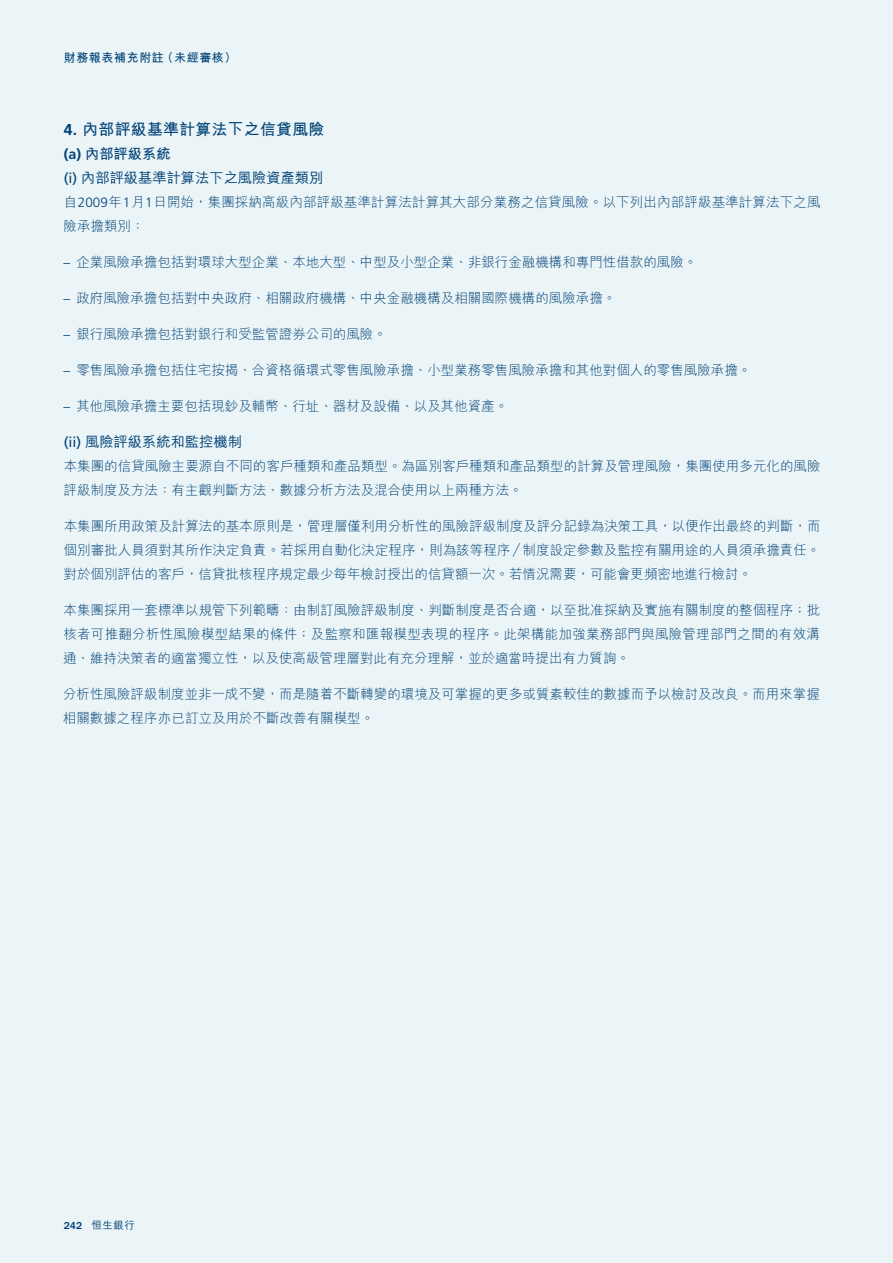
<style>
.page{position:relative;width:893px;height:1263px;background:#ebf4f7}
.page>*{position:absolute;margin:0;border:0;box-sizing:border-box;transform-origin:0 0}
.t1{font:700 15.75px "M Hei HK";letter-spacing:.025em;color:#004277}
.t2{font:500 14.25px/24px "M Hei HK";color:#004277}
.t3{font:300 13.5px/24px "M Hei HK";color:#004277}
.t4{font:700 12px "M Hei HK";letter-spacing:.05em;color:#004277}
.t5{font:500 10.5px "M Hei HK";color:#004277}
.s1{font-family:"Frutiger LT Std"}
.s2{font-family:"Frutiger LT Std";font-weight:700}
.s3{font-weight:700}
.s4{font-family:"Frutiger LT Std";font-weight:400}
.s5{font-family:"ITC Franklin Gothic Std"}
</style>
<div class="page">
<p class="t4" style="left:64px;top:49px;width:174px">財務報表補充附註（未經審核）</p>
<p class="t1" style="left:64px;top:118px;width:262px"><span class="s1">4.</span> 內部評級基準計算法下之信貸風險</p>
<p class="t2" style="left:64px;top:141px;width:261px"><span class="s2">(a)</span> <span class="s3">內部評級系統<br></span><span class="s4">(i)</span> 內部評級基準計算法下之風險資產類別</p>
<p class="t3" style="left:64px;top:190px;width:758px">自<span class="s1">2009</span>年<span class="s1">1</span>月<span class="s1">1</span>日開始，集團採納高級內部評級基準計算法計算其大部分業務之信貸風險。以下列出內部評級基準計算法下之風險承擔類別：</p>
<p class="t3" style="left:64px;top:250px;width:635px"><span class="s1">–</span> 企業風險承擔包括對環球大型企業、本地大型、中型及小型企業、非銀行金融機構和專門性借款的風險。</p>
<p class="t3" style="left:64px;top:286px;width:554px"><span class="s1">–</span> 政府風險承擔包括對中央政府、相關政府機構、中央金融機構及相關國際機構的風險承擔。</p>
<p class="t3" style="left:64px;top:322px;width:325px"><span class="s1">–</span> 銀行風險承擔包括對銀行和受監管證券公司的風險。</p>
<p class="t3" style="left:64px;top:358px;width:689px"><span class="s1">–</span> 零售風險承擔包括住宅按揭、合資格循環式零售風險承擔、小型業務零售風險承擔和其他對個人的零售風險承擔。</p>
<p class="t3" style="left:64px;top:394px;width:446px"><span class="s1">–</span> 其他風險承擔主要包括現鈔及輔幣、行址、器材及設備、以及其他資產。</p>
<p class="t2" style="left:64px;top:429px;width:180px"><span class="s4">(ii)</span> 風險評級系統和監控機制</p>
<p class="t3" style="left:64px;top:454px;width:758px">本集團的信貸風險主要源自不同的客戶種類和產品類型。為區別客戶種類和產品類型的計算及管理風險，集團使用多元化的風險評級制度及方法：有主觀判斷方法、數據分析方法及混合使用以上兩種方法。</p>
<p class="t3" style="left:64px;top:514px;width:758px;text-align:justify">本集團所用政策及計算法的基本原則是，管理層僅利用分析性的風險評級制度及評分記錄為決策工具，以便作出最終的判斷，而個別審批人員須對其所作決定負責。若採用自動化決定程序，則為該等程序／制度設定參數及監控有關用途的人員須承擔責任。對於個別評估的客戶，信貸批核程序規定最少每年檢討授出的信貸額一次。若情況需要，可能會更頻密地進行檢討。</p>
<p class="t3" style="left:63px;top:598px;width:759px;text-align:justify">本集團採用一套標準以規管下列範疇：由制訂風險評級制度、判斷制度是否合適，以至批准採納及實施有關制度的整個程序；批核者可推翻分析性風險模型結果的條件；及監察和匯報模型表現的程序。此架構能加強業務部門與風險管理部門之間的有效溝通、維持決策者的適當獨立性，以及使高級管理層對此有充分理解，並於適當時提出有力質詢。</p>
<p class="t3" style="left:63px;top:682px;width:758px">分析性風險評級制度並非一成不變，而是隨着不斷轉變的環境及可掌握的更多或質素較佳的數據而予以檢討及改良。而用來掌握相關數據之程序亦已訂立及用於不斷改善有關模型。</p>
<p class="t5" style="left:64px;top:1217px;width:73px"><span class="s5">242</span> 恒生銀行</p>
</div>
